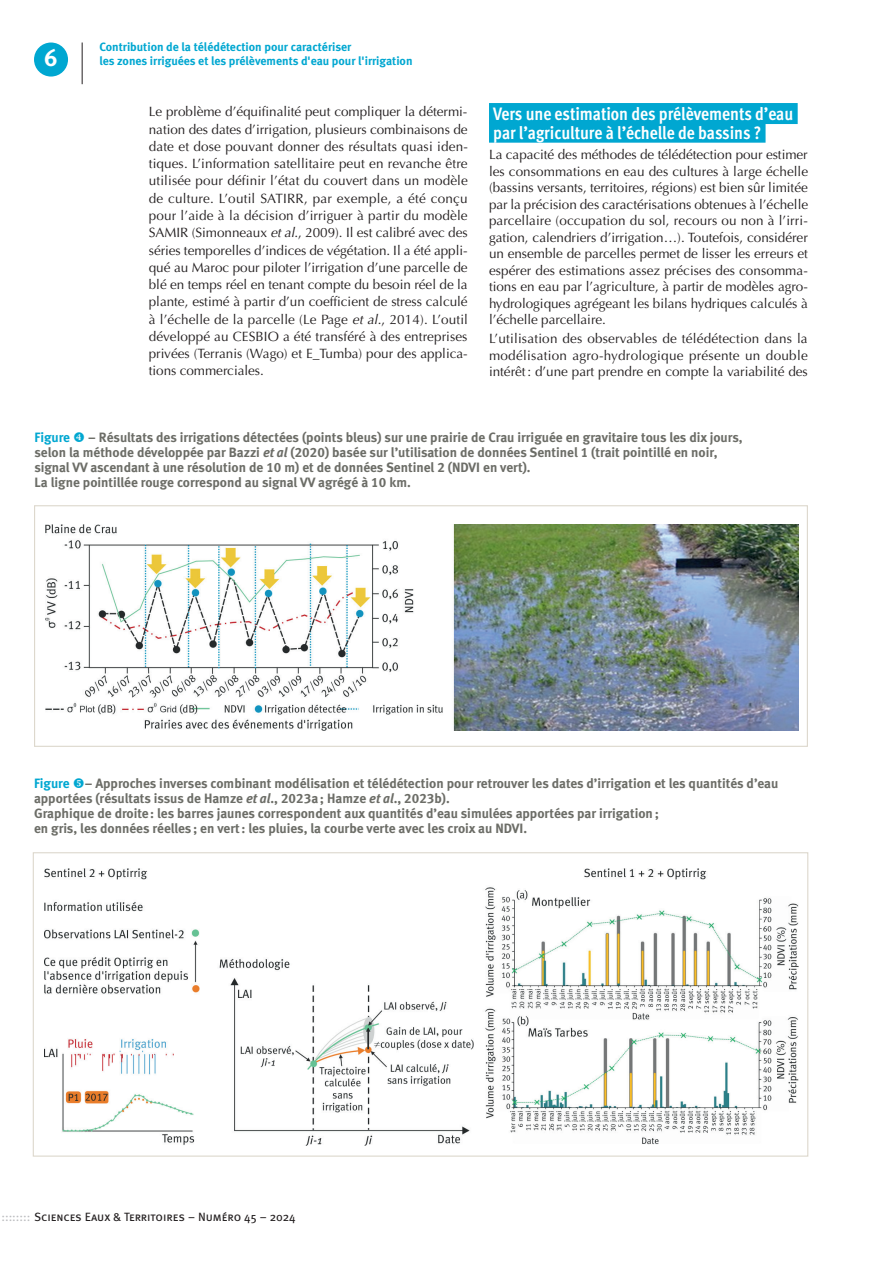
<style>
.page{position:relative;width:893px;height:1263px;background:#fff}
.page>*{position:absolute;margin:0;border:0;box-sizing:border-box;transform-origin:0 0}
.t1{font:700 24px "Meta Bold LF Caps";color:#fff}
.t2{font:18px/18.6px "Meta Cond OT Bold";color:#fff}
.t3{font:13.5px/17.2px "Optima";color:#231f20;text-align:justify}
.t4{font:700 13.5px/15px "Meta Bold LF Roman";color:#6c6d67}
.t5{font:700 13.5px "Meta Bold LF Roman";color:#00a7d1}
.t6{font:700 12px/13.5px "Meta Bold LF Roman";color:#00a7d1}
.t7{font:12px "Meta Book Caps";color:#231f20}
.s1{font-style:italic}
.s2{font-family:"Meta Bold LF Italic"}
.s3{color:#00a7d1}
.s4{color:#bcbdc0}
</style>
<div class="page">
<div style="left:34px;top:43px;width:34px;height:34px;background:#00a7d1;border-radius:50%"></div>
<hr style="left:82px;top:43px;width:1px;height:41px;background:#231f20">
<img style="left:45px;top:868px;width:753px;height:278px">
<img style="left:46px;top:525px;width:753px;height:205px">
<div style="left:34px;top:505px;width:774px;height:242px;border:1px solid #ddd8cd"></div>
<div style="left:489px;top:103px;width:309px;height:21px;background:#00a7d1"></div>
<div style="left:489px;top:122px;width:276px;height:21px;background:#00a7d1"></div>
<h1 class="t1" style="left:44px;top:43px;width:15px">6</h1>
<p class="t6" style="left:100px;top:40px;width:315px">Contribution de la télédétection pour caractériser<br>les zones irriguées et les prélèvements d'eau pour l'irrigation</p>
<p class="t3" style="left:149px;top:103px;width:321px">Le problème d’équifinalité peut compliquer la détermi&shy;nation des dates d’irrigation, plusieurs combinaisons de date et dose pouvant donner des résultats quasi iden&shy;tiques. L’information satellitaire peut en revanche être utilisée pour définir l’état du couvert dans un modèle de culture. L’outil SATIRR, par exemple, a été conçu pour l’aide à la décision d’irriguer à partir du modèle SAMIR (Simonneaux <span class="s1">et al</span>., 2009). Il est calibré avec des séries temporelles d’indices de végétation. Il a été appli&shy;qué au Maroc pour piloter l’irrigation d’une parcelle de blé en temps réel en tenant compte du besoin réel de la plante, estimé à partir d’un coefficient de stress calculé à l’échelle de la parcelle (Le Page <span class="s1">et al</span>., 2014). L’outil développé au CESBIO a été transféré à des entreprises privées (Terranis (Wago) et E_Tumba) pour des applica&shy;tions commerciales.</p>
<h2 class="t2" style="left:493px;top:105px;width:302px">Vers une estimation des prélèvements d’eau par l’agriculture à l’échelle de bassins ?</h2>
<p class="t3" style="left:489px;top:147px;width:321px;line-height:16.5px">La capacité des méthodes de télédétection pour estimer les consommations en eau des cultures à large échelle (bassins versants, territoires, régions) est bien sûr limitée par la précision des caractérisations obtenues à l’échelle parcellaire (occupation du sol, recours ou non à l’irri&shy;gation, calendriers d’irrigation…). Toutefois, considérer un ensemble de parcelles permet de lisser les erreurs et espérer des estimations assez précises des consomma&shy;tions en eau par l’agriculture, à partir de modèles agro&shy;hydrologiques agrégeant les bilans hydriques calculés à l’échelle parcellaire.</p>
<p class="t3" style="left:489px;top:330px;width:320px;line-height:16.5px">L’utilisation des observables de télédétection dans la modélisation agro-hydrologique présente un double intérêt: d’une part prendre en compte la variabilité des</p>
<p class="t4" style="left:34px;top:430px;width:710px;text-indent:54px">– Résultats des irrigations détectées (points bleus) sur une prairie de Crau irriguée en gravitaire tous les dix jours, selon la méthode développée par Bazzi <span class="s2">et al</span> (2020) basée sur l’utilisation de données Sentinel 1 (trait pointillé en noir, signal VV ascendant à une résolution de 10 m) et de données Sentinel 2 (NDVI en vert).<br>La ligne pointillée rouge correspond au signal VV agrégé à 10 km.</p>
<p class="t5" style="left:34px;top:430px;width:37px">Figure</p>
<p class="t4" style="left:34px;top:775px;width:746px"><span class="s3">Figure</span> – Approches inverses combinant modélisation et télédétection pour retrouver les dates d’irrigation et les quantités d’eau apportées (résultats issus de Hamze <span class="s2">et al</span>., 2023a; Hamze <span class="s2">et al</span>., 2023b).<br>Graphique de droite: les barres jaunes correspondent aux quantités d’eau simulées apportées par irrigation;<br>en gris, les données réelles; en vert: les pluies, la courbe verte avec les croix au NDVI.</p>
<p class="t7" style="left:1px;top:1210px;width:296px"><span class="s4">::::::::</span> Sciences Eaux &amp; Territoires – Numéro 45 – 2024</p>
</div>
